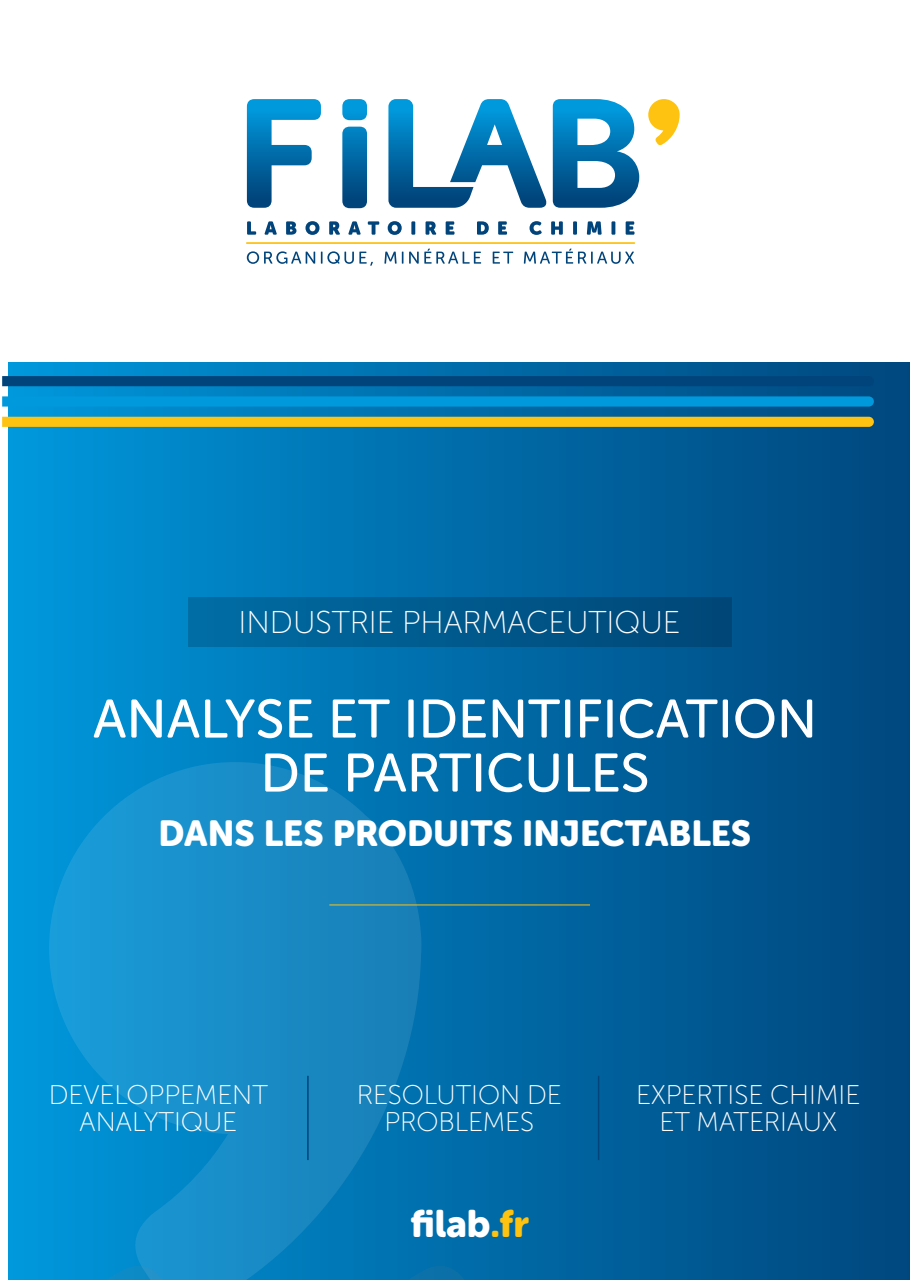
<style>
.page{position:relative;width:910px;height:1280px;background:#fff}
.page>*{position:absolute;margin:0;border:0;box-sizing:border-box;transform-origin:0 0}
.t1{font:54px/54px "Museo Sans Rounded 500";color:#fff;text-align:center}
.t2{font:38.1px "Museo Sans Rounded 900";color:#fff}
.t3{font:36px "Museo Sans Rounded 900";color:#fff}
.t4{font:31.5px "Museo Sans Rounded 100";color:#fff}
.t5{font:27px/27px "Museo Sans Rounded 100";color:#fff;text-align:center}
.s1{color:#fec210}
</style>
<div class="page">
<div style="left:9px;top:362px;width:901px;height:918px;background:linear-gradient(to right,#0096da,#00467c)"></div>
<div style="left:2px;top:376px;width:872px;height:10px;background:#00447b"></div>
<svg style="left:2px;top:396px;width:872px;height:11px;background:#0095d8"></svg>
<svg style="left:2px;top:417px;width:872px;height:10px;background:#fbc111"></svg>
<svg style="left:49px;top:762px;width:372px;height:518px;background:#118ac6"></svg>
<hr style="left:246px;top:242px;width:389px;height:2px;background:#fec210">
<svg style="left:247px;top:99px;width:74px;height:109px"></svg>
<svg style="left:342px;top:127px;width:25px;height:81px;background:#07659e"></svg>
<svg style="left:342px;top:99px;width:25px;height:21px"></svg>
<svg style="left:388px;top:99px;width:159px;height:109px"></svg>
<svg style="left:553px;top:99px;width:86px;height:109px"></svg>
<svg style="left:648px;top:99px;width:32px;height:47px"></svg>
<svg style="left:247px;top:221px;width:9px;height:14px"></svg>
<svg style="left:264px;top:221px;width:13px;height:14px"></svg>
<svg style="left:286px;top:221px;width:10px;height:14px"></svg>
<svg style="left:305px;top:221px;width:15px;height:14px"></svg>
<svg style="left:329px;top:221px;width:11px;height:14px"></svg>
<svg style="left:348px;top:221px;width:13px;height:14px"></svg>
<svg style="left:368px;top:221px;width:11px;height:14px"></svg>
<svg style="left:388px;top:221px;width:14px;height:14px"></svg>
<svg style="left:411px;top:221px;width:4px;height:14px"></svg>
<svg style="left:426px;top:221px;width:11px;height:14px"></svg>
<svg style="left:446px;top:221px;width:8px;height:14px"></svg>
<svg style="left:529px;top:221px;width:13px;height:14px"></svg>
<svg style="left:551px;top:221px;width:12px;height:14px"></svg>
<svg style="left:573px;top:221px;width:4px;height:14px"></svg>
<svg style="left:587px;top:221px;width:15px;height:14px"></svg>
<svg style="left:611px;top:221px;width:4px;height:14px"></svg>
<svg style="left:626px;top:221px;width:8px;height:14px"></svg>
<svg style="left:477px;top:221px;width:12px;height:14px"></svg>
<svg style="left:498px;top:221px;width:9px;height:14px"></svg>
<svg style="left:247px;top:251px;width:68px;height:13px"></svg>
<svg style="left:321px;top:251px;width:52px;height:15px"></svg>
<svg style="left:384px;top:252px;width:19px;height:12px"></svg>
<svg style="left:409px;top:249px;width:72px;height:15px"></svg>
<svg style="left:493px;top:252px;width:20px;height:12px"></svg>
<svg style="left:524px;top:249px;width:110px;height:15px"></svg>
<div style="left:188px;top:597px;width:543px;height:50px;background:linear-gradient(to right,#006da5,#004676)"></div>
<hr style="left:598px;top:1076px;width:1px;height:84px;background:#00447b">
<svg style="left:8px;top:1266px;width:237px;height:14px;background:#0c91cf"></svg>
<svg style="left:264px;top:1266px;width:282px;height:14px;background:#0172af"></svg>
<hr style="left:329px;top:904px;width:261px;height:1px;background:#fec210">
<hr style="left:307px;top:1076px;width:2px;height:84px;background:#00447b">
<p class="t4" style="left:238px;top:605px;width:443px">INDUSTRIE PHARMACEUTIQUE</p>
<h1 class="t1" style="left:93px;top:692px;width:726px">ANALYSE ET IDENTIFICATION<br>DE PARTICULES</h1>
<h3 class="t3" style="left:159px;top:812px;width:594px">DANS LES PRODUITS INJECTABLES</h3>
<p class="t5" style="left:49px;top:1082px;width:221px">DEVELOPPEMENT<br>ANALYTIQUE</p>
<p class="t5" style="left:636px;top:1082px;width:226px">EXPERTISE CHIMIE<br>ET MATERIAUX</p>
<p class="t5" style="left:357px;top:1082px;width:206px">RESOLUTION DE<br>PROBLEMES</p>
<h2 class="t2" style="left:410px;top:1202px;width:120px">filab<span class="s1">.fr</span></h2>
</div>
